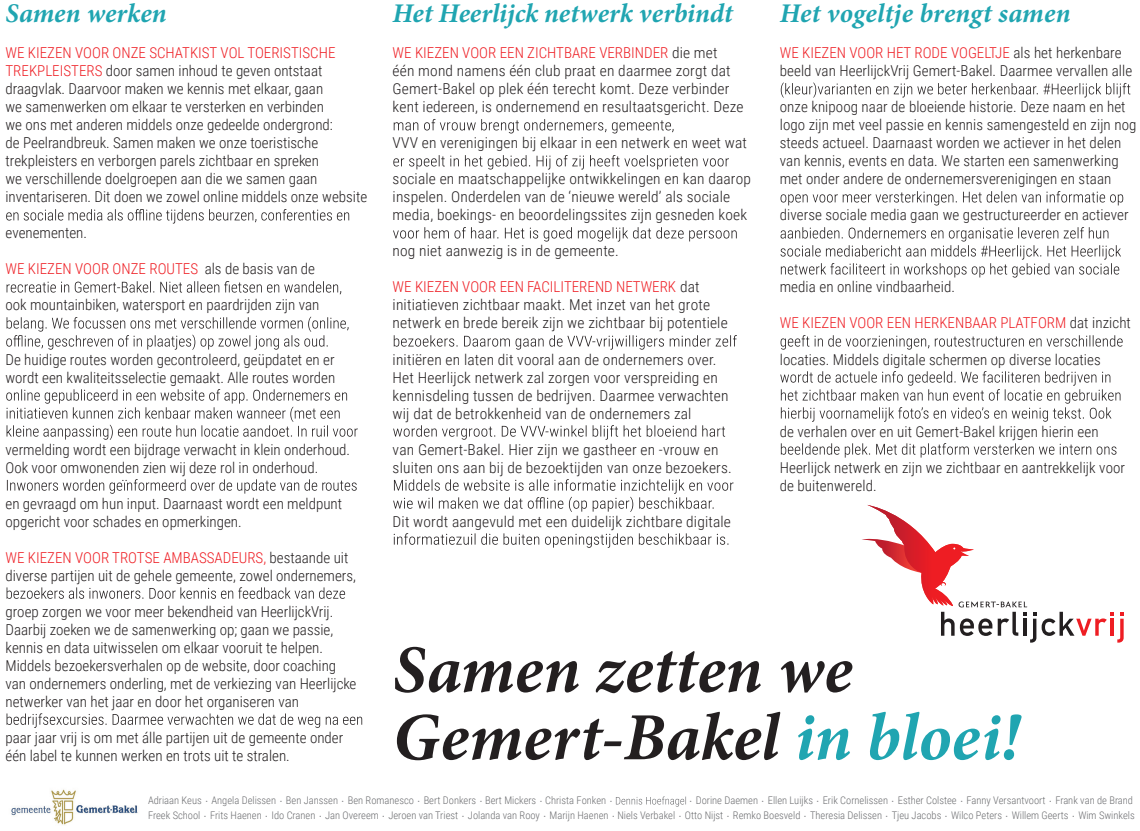
<style>
.page{position:relative;width:1140px;height:831px;background:#fff}
.page>*{position:absolute;margin:0;border:0;box-sizing:border-box;transform-origin:0 0}
.t1{font:italic 700 67.5px/67.5px "Minion Pro";letter-spacing:.005em;color:#231f20}
.t2{font:italic 700 27px "Minion Pro";letter-spacing:.005em;color:#20a5b1}
.t3{font:300 15px/18px "Roboto Condensed";letter-spacing:.005em;color:#231f20}
.t4{font:300 15px "Roboto Condensed";color:#ee1d23}
.t5{font:300 10.5px/15px "Roboto Condensed";color:#6c6d70;text-align:right}
.s1{color:#ee1d23}
.s2{color:#231f20}
.s3{color:#20a5b1}
.s4{font-family:"Futura Std";font-weight:400}
</style>
<div class="page">
<svg style="left:6px;top:209px;width:343px;height:14px"></svg>
<svg style="left:7px;top:281px;width:334px;height:13px"></svg>
<svg style="left:6px;top:316px;width:342px;height:34px"></svg>
<svg style="left:6px;top:389px;width:352px;height:51px"></svg>
<svg style="left:7px;top:479px;width:350px;height:14px"></svg>
<svg style="left:7px;top:587px;width:338px;height:11px"></svg>
<svg style="left:7px;top:713px;width:355px;height:14px"></svg>
<svg style="left:394px;top:119px;width:279px;height:14px"></svg>
<svg style="left:393px;top:155px;width:335px;height:14px"></svg>
<svg style="left:393px;top:227px;width:343px;height:14px"></svg>
<svg style="left:394px;top:335px;width:343px;height:14px"></svg>
<svg style="left:393px;top:425px;width:332px;height:14px"></svg>
<svg style="left:393px;top:479px;width:340px;height:33px"></svg>
<svg style="left:394px;top:533px;width:334px;height:14px"></svg>
<svg style="left:780px;top:82px;width:350px;height:16px"></svg>
<svg style="left:780px;top:191px;width:343px;height:14px"></svg>
<svg style="left:780px;top:227px;width:340px;height:50px"></svg>
<svg style="left:780px;top:335px;width:342px;height:14px"></svg>
<svg style="left:780px;top:371px;width:340px;height:50px"></svg>
<svg style="left:780px;top:443px;width:336px;height:14px"></svg>
<img style="left:867px;top:505px;width:106px;height:100px">
<svg style="left:940px;top:601px;width:183px;height:41px"></svg>
<img style="left:11px;top:789px;width:127px;height:36px">
<svg style="left:616px;top:796px;width:70px;height:10px"></svg>
<h2 class="t2" style="left:5px;top:-6px;width:163px">Samen werken</h2>
<p class="t3" style="left:5px;top:43px;width:363px"><span class="s1">WE KIEZEN VOOR ONZE SCHATKIST VOL TOERISTISCHE TREKPLEISTERS</span> door samen inhoud te geven ontstaat draagvlak. Daarvoor maken we kennis met elkaar, gaan<br>we samenwerken om elkaar te versterken en verbinden<br>we ons met anderen middels onze gedeelde ondergrond:<br>de Peelrandbreuk. Samen maken we onze toeristische trekpleisters en verborgen parels zichtbaar en spreken<br>we verschillende doelgroepen aan die we samen gaan inventariseren. Dit doen we zowel online middels onze website</p>
<p class="t3" style="left:6px;top:223px;width:83px">evenementen.</p>
<p class="t4" style="left:6px;top:258px;width:311px">WE KIEZEN VOOR ONZE ROUTES <span class="s2">als de basis van de</span></p>
<p class="t3" style="left:6px;top:295px;width:315px">ook mountainbiken, watersport en paardrijden zijn van</p>
<p class="t3" style="left:6px;top:349px;width:331px">De huidige routes worden gecontroleerd, geüpdatet en er wordt een kwaliteitsselectie gemaakt. Alle routes worden</p>
<h2 class="t2" style="left:392px;top:-6px;width:342px">Het Heerlijck netwerk verbindt</h2>
<p class="t3" style="left:392px;top:43px;width:352px"><span class="s1">WE KIEZEN VOOR EEN ZICHTBARE VERBINDER</span> die met<br>één mond namens één club praat en daarmee zorgt dat Gemert-Bakel op plek één terecht komt. Deze verbinder kent iedereen, is ondernemend en resultaatsgericht. Deze</p>
<p class="t3" style="left:392px;top:133px;width:356px">VVV en verenigingen bij elkaar in een netwerk en weet wat</p>
<p class="t3" style="left:392px;top:169px;width:360px">sociale en maatschappelijke ontwikkelingen en kan daarop inspelen. Onderdelen van de ‘nieuwe wereld’ als sociale media, boekings- en beoordelingssites zijn gesneden koek</p>
<p class="t3" style="left:392px;top:241px;width:228px">nog niet aanwezig is in de gemeente.</p>
<p class="t3" style="left:392px;top:277px;width:336px"><span class="s1">WE KIEZEN VOOR EEN FACILITEREND NETWERK</span> dat initiatieven zichtbaar maakt. Met inzet van het grote netwerk en brede bereik zijn we zichtbaar bij potentiele</p>
<p class="t3" style="left:392px;top:349px;width:337px">initiëren en laten dit vooral aan de ondernemers over.<br>Het Heerlijck netwerk zal zorgen voor verspreiding en kennisdeling tussen de bedrijven. Daarmee verwachten wij dat de betrokkenheid van de ondernemers zal</p>
<p class="t3" style="left:392px;top:439px;width:341px">van Gemert-Bakel. Hier zijn we gastheer en -vrouw en sluiten ons aan bij de bezoektijden van onze bezoekers.</p>
<p class="t3" style="left:392px;top:511px;width:340px">Dit wordt aangevuld met een duidelijk zichtbare digitale</p>
<h2 class="t2" style="left:779px;top:-6px;width:292px">Het vogeltje brengt samen</h2>
<p class="t3" style="left:779px;top:43px;width:354px"><span class="s1">WE KIEZEN VOOR HET RODE VOGELTJE</span> als het herkenbare beeld van HeerlijckVrij Gemert-Bakel. Daarmee vervallen alle</p>
<p class="t3" style="left:779px;top:97px;width:358px">onze knipoog naar de bloeiende historie. Deze naam en het logo zijn met veel passie en kennis samengesteld en zijn nog steeds actueel. Daarnaast worden we actiever in het delen van kennis, events en data. We starten een samenwerking met onder andere de ondernemersverenigingen en staan</p>
<p class="t3" style="left:779px;top:205px;width:350px">diverse sociale media gaan we gestructureerder en actiever</p>
<p class="t3" style="left:779px;top:277px;width:177px">media en online vindbaarheid.</p>
<p class="t4" style="left:779px;top:312px;width:353px">WE KIEZEN VOOR EEN HERKENBAAR PLATFORM <span class="s2">dat inzicht</span></p>
<p class="t3" style="left:779px;top:349px;width:322px">locaties. Middels digitale schermen op diverse locaties</p>
<p class="t3" style="left:779px;top:421px;width:320px">de verhalen over en uit Gemert-Bakel krijgen hierin een</p>
<p class="t3" style="left:779px;top:457px;width:347px">Heerlijck netwerk en zijn we zichtbaar en aantrekkelijk voor de buitenwereld.</p>
<p class="t3" style="left:6px;top:439px;width:346px">vermelding wordt een bijdrage verwacht in klein onderhoud.<br>Ook voor omwonenden zien wij deze rol in onderhoud.</p>
<p class="t3" style="left:6px;top:493px;width:338px">en gevraagd om hun input. Daarnaast wordt een meldpunt opgericht voor schades en opmerkingen.</p>
<p class="t3" style="left:6px;top:547px;width:352px"><span class="s1">WE KIEZEN VOOR TROTSE AMBASSADEURS,</span> bestaande uit diverse partijen uit de gehele gemeente, zowel ondernemers,</p>
<p class="t3" style="left:6px;top:601px;width:352px">groep zorgen we voor meer bekendheid van HeerlijckVrij.<br>Daarbij zoeken we de samenwerking op; gaan we passie, kennis en data uitwisselen om elkaar vooruit te helpen.<br>Middels bezoekersverhalen op de website, door coaching van ondernemers onderling, met de verkiezing van Heerlijcke netwerker van het jaar en door het organiseren van</p>
<p class="t3" style="left:6px;top:727px;width:339px">paar jaar vrij is om met álle partijen uit de gemeente onder één label te kunnen werken en trots uit te stralen.</p>
<h1 class="t1" style="left:392px;top:635px;width:628px">Samen zetten we<br>Gemert-Bakel <span class="s3">in bloei!</span></h1>
<p class="t5" style="left:148px;top:792px;width:466px">Adriaan Keus <span class="s4">·</span> Angela Delissen <span class="s4">·</span> Ben Janssen <span class="s4">·</span> Ben Romanesco <span class="s4">·</span> Bert Donkers <span class="s4">·</span> Bert Mickers <span class="s4">·</span> Christa Fonken <span class="s4">·</span></p>
<p class="t5" style="left:148px;top:792px;width:988px"><span class="s4">·</span> Dorine Daemen <span class="s4">·</span> Ellen Luijks <span class="s4">·</span> Erik Cornelissen <span class="s4">·</span> Esther Colstee <span class="s4">·</span> Fanny Versantvoort <span class="s4">·</span> Frank van de Brand<br>Freek School <span class="s4">·</span> Frits Haenen <span class="s4">·</span> Ido Cranen <span class="s4">·</span> Jan Overeem <span class="s4">·</span> Jeroen van Triest <span class="s4">·</span> Jolanda van Rooy <span class="s4">·</span> Marijn Haenen <span class="s4">·</span> Niels Verbakel <span class="s4">·</span> Otto Nijst <span class="s4">·</span> Remko Boesveld <span class="s4">·</span> Theresia Delissen <span class="s4">·</span> Tjeu Jacobs <span class="s4">·</span> Wilco Peters <span class="s4">·</span> Willem Geerts <span class="s4">·</span> Wim Swinkels</p>
</div>
